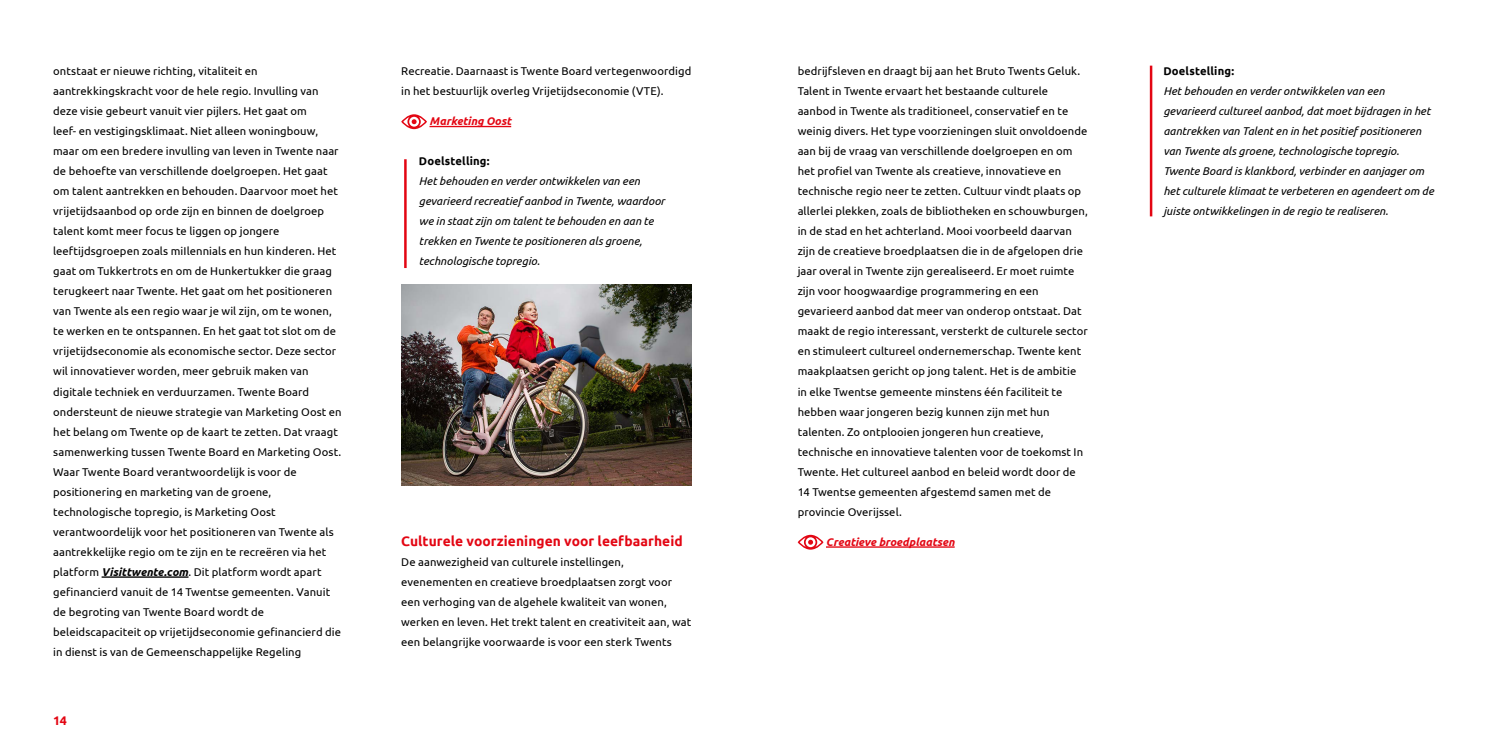
<style>
.page{position:relative;width:1489px;height:745px;background:#fff}
.page>*{position:absolute;margin:0;border:0;box-sizing:border-box;transform-origin:0 0}
.t1{font:700 13.75px "Ubuntu";letter-spacing:.005em;color:#e30613}
.t2{font:700 12.5px "Ubuntu";color:#e30613}
.t3{font:11.25px/20px "Ubuntu";letter-spacing:.005em;color:#000}
.t4{font:italic 11.25px/20px "Ubuntu";color:#000}
.t5{font:italic 700 11.25px "Ubuntu";color:#e30613}
.t6{font:700 11.25px "Ubuntu";letter-spacing:.015em;color:#000}
.s1{font-weight:700;font-style:italic}
</style>
<div class="page">
<hr style="left:102px;top:576px;width:86px;height:1px;background:#000">
<hr style="left:429px;top:126px;width:82px;height:1px;background:#e30613">
<svg style="left:401px;top:114px;width:26px;height:15px"></svg>
<hr style="left:826px;top:546px;width:128px;height:1px;background:#e30613">
<svg style="left:797px;top:534px;width:26px;height:15px"></svg>
<hr style="left:1149px;top:66px;width:3px;height:150px;background:#e30613">
<hr style="left:404px;top:159px;width:2px;height:109px;background:#e30613">
<img style="left:401px;top:285px;width:290px;height:200px">
<p class="t3" style="left:53px;top:61px;width:290px">ontstaat er nieuwe richting, vitaliteit en aantrekkingskracht voor de hele regio. Invulling van deze visie gebeurt vanuit vier pijlers. Het gaat om<br>leef- en vestigingsklimaat. Niet alleen woningbouw, maar om een bredere invulling van leven in Twente naar de behoefte van verschillende doelgroepen. Het gaat om talent aantrekken en behouden. Daarvoor moet het vrijetijdsaanbod op orde zijn en binnen de doelgroep talent komt meer focus te liggen op jongere leeftijdsgroepen zoals miIlennials en hun kinderen. Het gaat om Tukkertrots en om de Hunkertukker die graag terugkeert naar Twente. Het gaat om het positioneren van Twente als een regio waar je wil zijn, om te wonen, te werken en te ontspannen. En het gaat tot slot om de vrijetijdseconomie als economische sector. Deze sector wil innovatiever worden, meer gebruik maken van digitale techniek en verduurzamen. Twente Board ondersteunt de nieuwe strategie van Marketing Oost en het belang om Twente op de kaart te zetten. Dat vraagt samenwerking tussen Twente Board en Marketing Oost.<br>Waar Twente Board verantwoordelijk is voor de positionering en marketing van de groene, technologische topregio, is Marketing Oost verantwoordelijk voor het positioneren van Twente als aantrekkelijke regio om te zijn en te recreëren via het platform <span class="s1">Visittwente.com</span>. Dit platform wordt apart gefinancierd vanuit de 14 Twentse gemeenten. Vanuit de begroting van Twente Board wordt de beleidscapaciteit op vrijetijdseconomie gefinancierd die in dienst is van de Gemeenschappelijke Regeling</p>
<p class="t3" style="left:401px;top:61px;width:291px">Recreatie. Daarnaast is Twente Board vertegenwoordigd in het bestuurlijk overleg Vrijetijdseconomie (VTE).</p>
<p class="t5" style="left:429px;top:114px;width:83px">Marketing Oost</p>
<p class="t6" style="left:419px;top:154px;width:72px">Doelstelling:</p>
<p class="t4" style="left:419px;top:171px;width:247px">Het behouden en verder ontwikkelen van een gevarieerd recreatief aanbod in Twente, waardoor we in staat zijn om talent te behouden en aan te trekken en Twente te positioneren als groene, technologische topregio.</p>
<p class="t1" style="left:401px;top:532px;width:283px">Culturele voorzieningen voor leefbaarheid</p>
<p class="t3" style="left:401px;top:551px;width:291px">De aanwezigheid van culturele instellingen, evenementen en creatieve broedplaatsen zorgt voor een verhoging van de algehele kwaliteit van wonen, werken en leven. Het trekt talent en creativiteit aan, wat een belangrijke voorwaarde is voor een sterk Twents</p>
<p class="t2" style="left:53px;top:712px;width:15px">14</p>
<p class="t3" style="left:797px;top:61px;width:291px">bedrijfsleven en draagt bij aan het Bruto Twents Geluk.<br>Talent in Twente ervaart het bestaande culturele aanbod in Twente als traditioneel, conservatief en te weinig divers. Het type voorzieningen sluit onvoldoende aan bij de vraag van verschillende doelgroepen en om het profiel van Twente als creatieve, innovatieve en technische regio neer te zetten. Cultuur vindt plaats op allerlei plekken, zoals de bibliotheken en schouwburgen, in de stad en het achterland. Mooi voorbeeld daarvan zijn de creatieve broedplaatsen die in de afgelopen drie jaar overal in Twente zijn gerealiseerd. Er moet ruimte zijn voor hoogwaardige programmering en een gevarieerd aanbod dat meer van onderop ontstaat. Dat maakt de regio interessant, versterkt de culturele sector en stimuleert cultureel ondernemerschap. Twente kent maakplaatsen gericht op jong talent. Het is de ambitie in elke Twentse gemeente minstens één faciliteit te hebben waar jongeren bezig kunnen zijn met hun talenten. Zo ontplooien jongeren hun creatieve, technische en innovatieve talenten voor de toekomst In Twente. Het cultureel aanbod en beleid wordt door de 14 Twentse gemeenten afgestemd samen met de provincie Overijssel.</p>
<p class="t5" style="left:826px;top:534px;width:130px">Creatieve broedplaatsen</p>
<p class="t6" style="left:1163px;top:64px;width:72px">Doelstelling:</p>
<p class="t4" style="left:1163px;top:81px;width:272px">Het behouden en verder ontwikkelen van een gevarieerd cultureel aanbod, dat moet bijdragen in het aantrekken van Talent en in het positief positioneren van Twente als groene, technologische topregio.<br>Twente Board is klankbord, verbinder en aanjager om het culturele klimaat te verbeteren en agendeert om de juiste ontwikkelingen in de regio te realiseren.</p>
</div>
